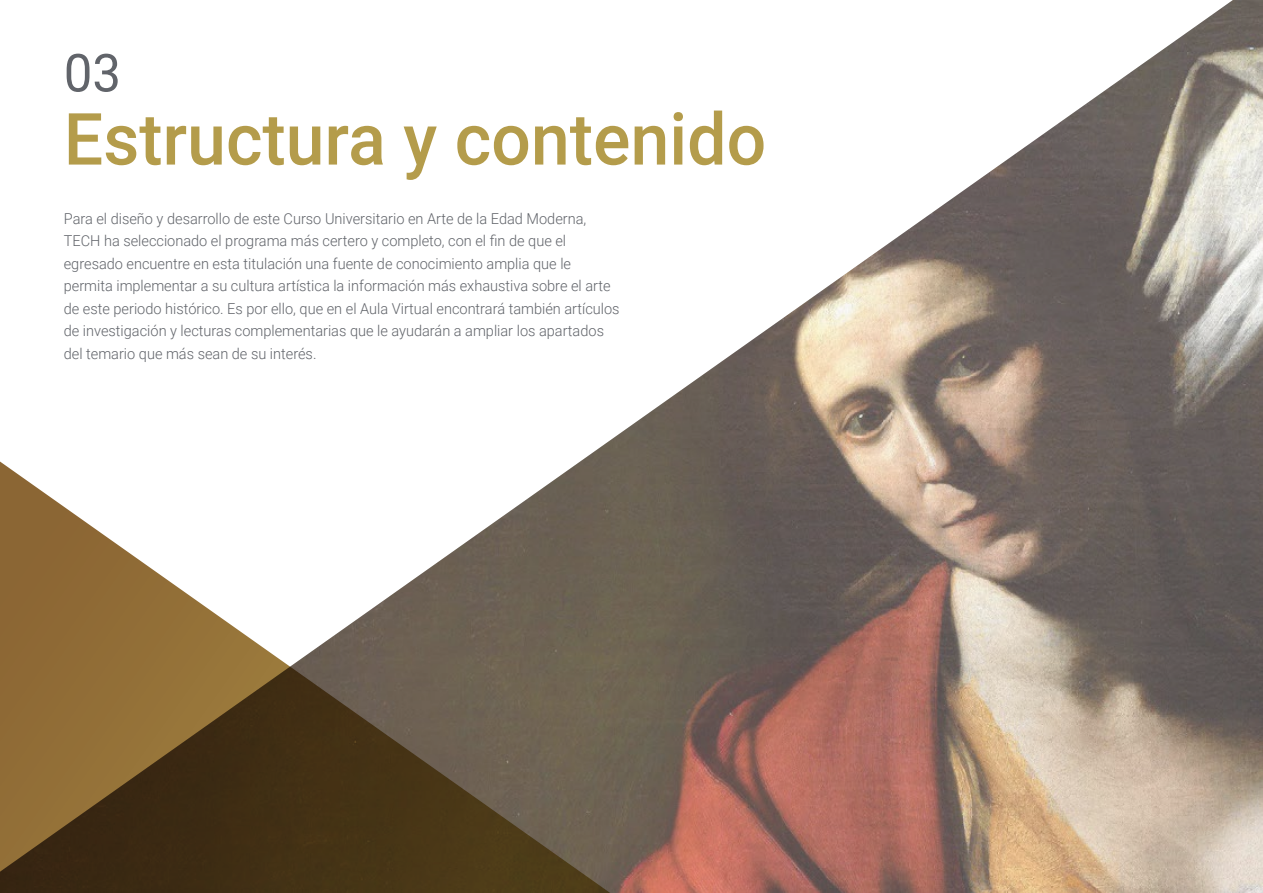
<style>
.page{position:relative;width:1263px;height:893px;background:#fff}
.page>*{position:absolute;margin:0;border:0;box-sizing:border-box;transform-origin:0 0}
.t1{font:500 72px "Roboto";color:#b49c4b}
.t2{font:52.5px "Roboto";color:#61646a}
.t3{font:300 15px/22.5px "Roboto";color:#61646a}
</style>
<div class="page">
<img style="left:602px;top:0;width:661px;height:893px">
<svg style="left:0;top:446px;width:640px;height:447px"></svg>
<h2 class="t2" style="left:64px;top:36px;width:59px">03</h2>
<h1 class="t1" style="left:64px;top:89px;width:704px">Estructura y contenido</h1>
<p class="t3" style="left:64px;top:207px;width:557px">Para el diseño y desarrollo de este Curso Universitario en Arte de la Edad Moderna, TECH ha seleccionado el programa más certero y completo, con el fin de que el egresado encuentre en esta titulación una fuente de conocimiento amplia que le permita implementar a su cultura artística la información más exhaustiva sobre el arte de este periodo histórico. Es por ello, que en el Aula Virtual encontrará también artículos de investigación y lecturas complementarias que le ayudarán a ampliar los apartados del temario que más sean de su interés.</p>
</div>
